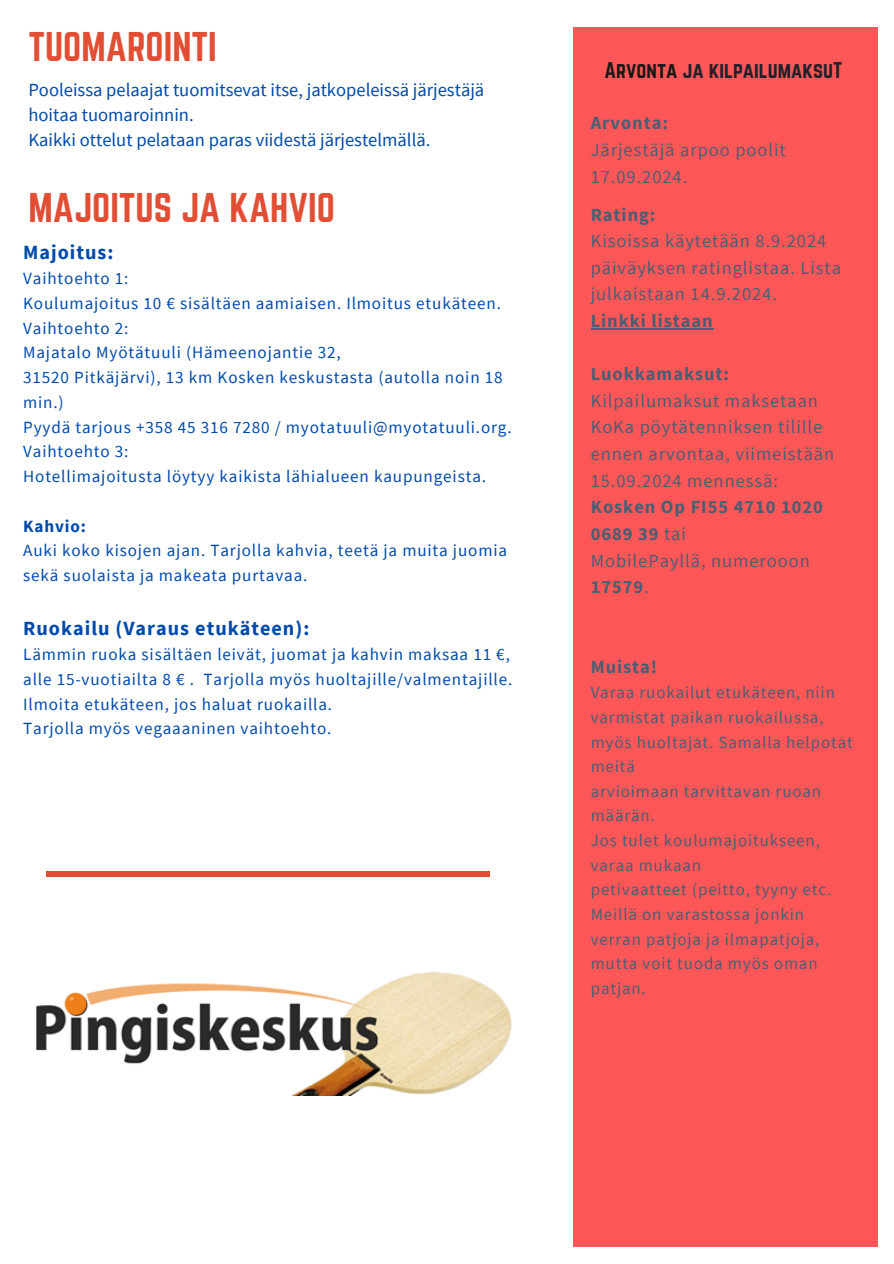
<style>
.page{position:relative;width:894px;height:1264px;background:#fff}
.page>*{position:absolute;margin:0;border:0;box-sizing:border-box;transform-origin:0 0}
.t1{font:36.3px "Norwester";color:#e24e34}
.t2{font:700 20.1px "Source Sans Pro";letter-spacing:.05em;color:#004aad}
.t3{font:19.95px "Norwester";color:#21212b}
.t4{font:18.6px/24.9px "Source Sans Pro";color:#004aad}
.t5{font:18.45px/26.5px "Source Sans Pro";letter-spacing:.05em;color:#495f74}
.t6{font:700 18.45px "Source Sans Pro";letter-spacing:.05em;color:#495f74}
.t7{font:17.1px/24.8px "Source Sans Pro";letter-spacing:.05em;color:#004aad}
.t8{font:700 17.1px "Source Sans Pro";letter-spacing:.05em;color:#004aad}
.t9{font:16.95px/24.6px "Source Sans Pro";letter-spacing:.05em;color:#495f74}
.s1{color:#1a1918}
.s2{font-weight:700}
</style>
<div class="page">
<div style="left:573px;top:27px;width:304px;height:1219px;background:#ff5757"></div>
<img style="left:36px;top:971px;width:476px;height:124px">
<div style="left:46px;top:871px;width:443px;height:6px;background:#e24e34"></div>
<hr style="left:590px;top:328px;width:123px;height:2px;background:#495f74">
<p class="t1" style="left:28px;top:25px;width:190px">TUOMAROINTI</p>
<p class="t4" style="left:28px;top:77px;width:457px">Pooleissa pelaajat tuomitsevat itse, jatkopeleissä järjestäjä hoitaa tuomaroinnin.<br>Kaikki ottelut pelataan paras viidestä järjestelmällä.</p>
<p class="t1" style="left:28px;top:185px;width:308px">MAJOITUS JA KAHVIO</p>
<h2 class="t2" style="left:23px;top:239px;width:92px">Majoitus:</h2>
<h1 class="t7" style="left:23px;top:266px;width:107px">Vaihtoehto 1:</h1>
<p class="t7" style="left:23px;top:290px;width:479px">Koulumajoitus 10 € sisältäen aamiaisen. Ilmoitus etukäteen.</p>
<p class="t7" style="left:23px;top:315px;width:107px">Vaihtoehto 2:</p>
<p class="t7" style="left:23px;top:340px;width:319px">Majatalo Myötätuuli (Hämeenojantie 32,</p>
<p class="t7" style="left:23px;top:365px;width:481px">31520 Pitkäjärvi), 13 km Kosken keskustasta (autolla noin 18 min.)</p>
<p class="t7" style="left:23px;top:414px;width:490px">Pyydä tarjous +358 45 316 7280 / myotatuuli@myotatuuli.org.</p>
<p class="t7" style="left:23px;top:439px;width:107px">Vaihtoehto 3:</p>
<p class="t7" style="left:23px;top:464px;width:464px">Hotellimajoitusta löytyy kaikista lähialueen kaupungeista.</p>
<p class="t8" style="left:23px;top:515px;width:64px">Kahvio:</p>
<p class="t7" style="left:23px;top:538px;width:485px">Auki koko kisojen ajan. Tarjolla kahvia, teetä ja muita juomia sekä suolaista ja makeata purtavaa.</p>
<p class="t2" style="left:23px;top:615px;width:287px">Ruokailu (Varaus etukäteen):</p>
<p class="t7" style="left:23px;top:641px;width:490px">Lämmin ruoka sisältäen leivät, juomat ja kahvin maksaa 11 €, alle 15-vuotiailta 8 € . Tarjolla myös huoltajille/valmentajille.</p>
<p class="t7" style="left:23px;top:691px;width:310px">Ilmoita etukäteen, jos haluat ruokailla.</p>
<p class="t7" style="left:23px;top:716px;width:309px">Tarjolla myös vegaaaninen vaihtoehto.</p>
<p class="t3" style="left:604px;top:58px;width:239px"><span class="s1">Arvonta</span> ja kilpailumaksuT</p>
<p class="t5" style="left:590px;top:109px;width:196px"><span class="s2">Arvonta:<br></span>Järjestäjä arpoo poolit<br>17.09.2024.</p>
<p class="t5" style="left:590px;top:201px;width:252px"><span class="s2">Rating:<br></span>Kisoissa käytetään 8.9.2024 päiväyksen ratinglistaa. Lista julkaistaan 14.9.2024.<br><span class="s2">Linkki listaan</span></p>
<p class="t5" style="left:590px;top:360px;width:245px"><span class="s2">Luokkamaksut:<br></span>Kilpailumaksut maksetaan<br>KoKa pöytätenniksen tilille ennen arvontaa, viimeistään<br>15.09.2024 mennessä:<br><span class="s2">Kosken Op FI55 4710 1020<br>0689 39</span> tai<br>MobilePayllä, numerooon<br><span class="s2">17579</span>.</p>
<p class="t6" style="left:590px;top:655px;width:68px">Muista!</p>
<h2 class="t9" style="left:590px;top:680px;width:263px">Varaa ruokailut etukäteen, niin varmistat paikan ruokailussa, myös huoltajat. Samalla helpotat meitä</h2>
<h2 class="t9" style="left:590px;top:778px;width:232px">arvioimaan tarvittavan ruoan määrän.</h2>
<h2 class="t9" style="left:590px;top:827px;width:231px">Jos tulet koulumajoitukseen, varaa mukaan</h2>
<h2 class="t9" style="left:590px;top:877px;width:242px">petivaatteet (peitto, tyyny etc.<br>Meillä on varastossa jonkin verran patjoja ja ilmapatjoja,</h2>
<p class="t9" style="left:590px;top:950px;width:228px">mutta voit tuoda myös oman patjan.</p>
</div>
